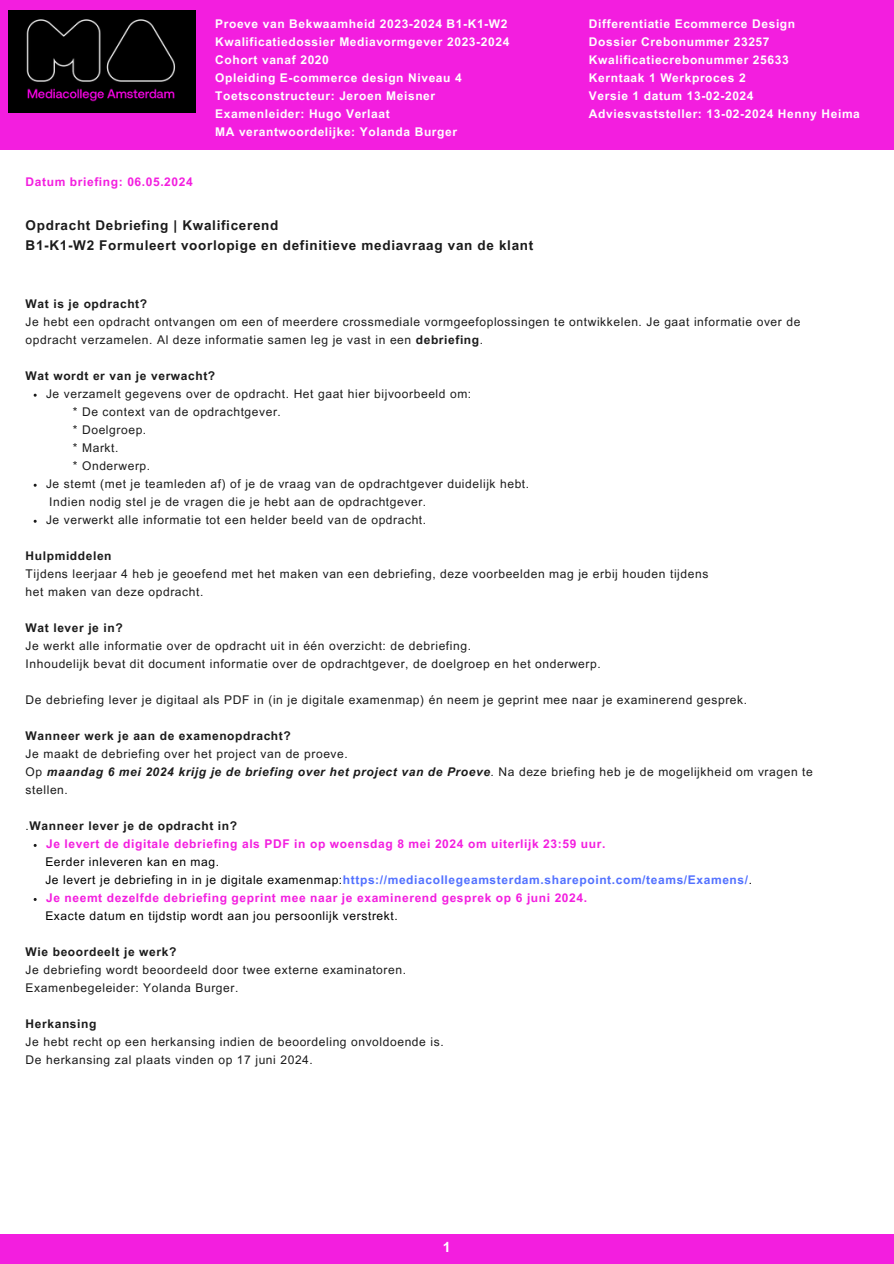
<style>
.page{position:relative;width:894px;height:1264px;background:#fff}
.page>*{position:absolute;margin:0;border:0;box-sizing:border-box;transform-origin:0 0}
.t1{font:700 14.1px "Arial MT Pro";color:#fff}
.t2{font:700 13.5px/20px "Arial MT Pro";letter-spacing:.05em;color:#1b1b1b}
.t3{font:12px/18px "Arial MT Pro";letter-spacing:.05em;color:#1b1b1b}
.t4{font:700 12px/18px "Arial MT Pro";letter-spacing:.05em;color:#fff}
.t5{font:700 12px "Arial MT Pro";letter-spacing:.05em;color:#f31edf}
.t6{font:700 12px "Arial MT Pro";letter-spacing:.05em;color:#1b1b1b}
.t7{font:italic 700 12px/18px "Arial MT Pro";letter-spacing:.05em;color:#1b1b1b}
.t8{font:700 12px "Arial MT Pro";letter-spacing:.05em;color:#5271ff}
.t9{font:12px "Arial MT Pro";letter-spacing:.05em;color:#000}
.s1{font-weight:700}
.s2{font-weight:400;font-style:normal}
.s3{font-weight:400}
.s4{font-weight:400;color:#000}
</style>
<div class="page">
<div style="left:0;top:1234px;width:893px;height:29px;background:#f31edf"></div>
<div style="left:0;top:0;width:893px;height:150px;background:#f31edf"></div>
<img style="left:9px;top:10px;width:186px;height:103px">
<p class="t5" style="left:26px;top:177px;width:169px">Datum briefing: 06.05.2024</p>
<p class="t4" style="left:215px;top:16px;width:295px">Proeve van Bekwaamheid 2023-2024 B1-K1-W2<br>Kwalificatiedossier Mediavormgever 2023-2024<br>Cohort vanaf 2020<br>Opleiding E-commerce design Niveau 4<br>Toetsconstructeur: Jeroen Meisner Examenleider: Hugo Verlaat<br>MA verantwoordelijke: Yolanda Burger</p>
<p class="t4" style="left:588px;top:16px;width:272px">Differentiatie Ecommerce Design<br>Dossier Crebonummer 23257<br>Kwalificatiecrebonummer 25633<br>Kerntaak 1 Werkproces 2<br>Versie 1 datum 13-02-2024<br>Adviesvaststeller: 13-02-2024 Henny Heima</p>
<p class="t2" style="left:26px;top:216px;width:509px">Opdracht Debriefing | Kwalificerend<br>B1-K1-W2 Formuleert voorlopige en definitieve mediavraag van de klant</p>
<h2 class="t6" style="left:26px;top:299px;width:123px">Wat is je opdracht?</h2>
<p class="t3" style="left:26px;top:314px;width:776px">Je hebt een opdracht ontvangen om een of meerdere crossmediale vormgeefoplossingen te ontwikkelen. Je gaat informatie over de opdracht verzamelen. Al deze informatie samen leg je vast in een <span class="s1">debriefing</span>.</p>
<h2 class="t6" style="left:26px;top:371px;width:191px">Wat wordt er van je verwacht?</h2>
<p class="t3" style="left:46px;top:386px;width:426px">Je verzamelt gegevens over de opdracht. Het gaat hier bijvoorbeeld om:</p>
<p class="t3" style="left:73px;top:404px;width:209px">* De context van de opdrachtgever.</p>
<h1 class="t3" style="left:73px;top:422px;width:75px">* Doelgroep.</h1>
<p class="t3" style="left:73px;top:440px;width:47px">* Markt.</p>
<p class="t3" style="left:73px;top:458px;width:79px">* Onderwerp.</p>
<h2 class="t3" style="left:46px;top:476px;width:484px">Je stemt (met je teamleden af) of je de vraag van de opdrachtgever duidelijk hebt.</h2>
<p class="t3" style="left:49px;top:494px;width:378px">Indien nodig stel je de vragen die je hebt aan de opdrachtgever.</p>
<p class="t3" style="left:46px;top:512px;width:381px">Je verwerkt alle informatie tot een helder beeld van de opdracht.</p>
<p class="t6" style="left:26px;top:551px;width:87px">Hulpmiddelen</p>
<p class="t3" style="left:26px;top:566px;width:684px">Tijdens leerjaar 4 heb je geoefend met het maken van een debriefing, deze voorbeelden mag je erbij houden tijdens</p>
<p class="t3" style="left:26px;top:584px;width:179px">het maken van deze opdracht.</p>
<p class="t6" style="left:26px;top:623px;width:99px">Wat lever je in?</p>
<p class="t3" style="left:26px;top:638px;width:447px">Je werkt alle informatie over de opdracht uit in één overzicht: de debriefing.</p>
<p class="t3" style="left:26px;top:656px;width:576px">Inhoudelijk bevat dit document informatie over de opdrachtgever, de doelgroep en het onderwerp.</p>
<p class="t3" style="left:26px;top:692px;width:722px">De debriefing lever je digitaal als PDF in (in je digitale examenmap) én neem je geprint mee naar je examinerend gesprek.</p>
<p class="t6" style="left:26px;top:731px;width:266px">Wanneer werk je aan de examenopdracht?</p>
<p class="t3" style="left:26px;top:746px;width:323px">Je maakt de debriefing over het project van de proeve.</p>
<p class="t7" style="left:26px;top:764px;width:788px"><span class="s2">Op</span> maandag 6 mei 2024 krijg je de briefing over het project van de Proeve<span class="s3">.</span> <span class="s2">Na deze briefing heb je de mogelijkheid om vragen te stellen.</span></p>
<p class="t6" style="left:26px;top:821px;width:213px"><span class="s3">.</span>Wanneer lever je de opdracht in?</p>
<p class="t5" style="left:46px;top:839px;width:560px">Je levert de digitale debriefing als PDF in op woensdag 8 mei 2024 om uiterlijk 23:59 uur.</p>
<p class="t9" style="left:45px;top:857px;width:175px">Eerder inleveren kan en mag.</p>
<p class="t8" style="left:45px;top:875px;width:708px"><span class="s4">Je levert je debriefing in in je digitale examenmap:</span>https://mediacollegeamsterdam.sharepoint.com/teams/Examens/<span class="s4">.</span></p>
<p class="t5" style="left:46px;top:893px;width:542px">Je neemt dezelfde debriefing geprint mee naar je examinerend gesprek op 6 juni 2024.</p>
<p class="t9" style="left:45px;top:911px;width:354px">Exacte datum en tijdstip wordt aan jou persoonlijk verstrekt.</p>
<p class="t6" style="left:26px;top:947px;width:152px">Wie beoordeelt je werk?</p>
<p class="t3" style="left:26px;top:962px;width:382px">Je debriefing wordt beoordeeld door twee externe examinatoren.</p>
<p class="t3" style="left:26px;top:980px;width:214px">Examenbegeleider: Yolanda Burger.</p>
<p class="t6" style="left:26px;top:1019px;width:72px">Herkansing</p>
<p class="t3" style="left:26px;top:1034px;width:419px">Je hebt recht op een herkansing indien de beoordeling onvoldoende is.</p>
<p class="t3" style="left:26px;top:1052px;width:289px">De herkansing zal plaats vinden op 17 juni 2024.</p>
<p class="t1" style="left:443px;top:1242px;width:9px">1</p>
</div>
